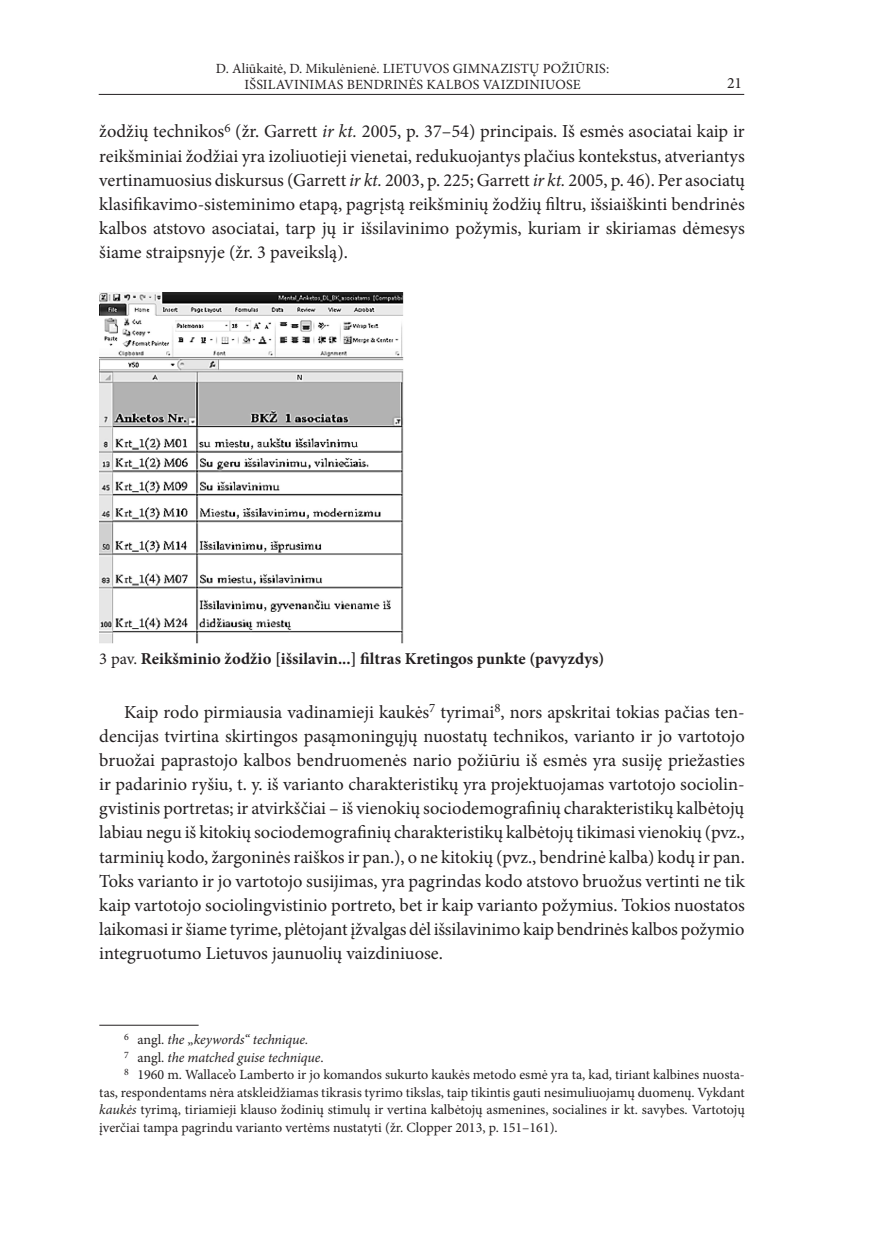
<style>
.page{position:relative;width:869px;height:1241px;background:#fff}
.page>*{position:absolute;margin:0;border:0;box-sizing:border-box;transform-origin:0 0}
.t1{font:18.38px/24.2px "Minion Pro";color:#231f20;text-align:justify}
.lenteles-pav{font:700 16.62px "Minion Pro";color:#231f20}
.t2{font:15.75px "Minion Pro";color:#231f20}
.isnasa{font:14px/17.5px "Minion Pro";letter-spacing:.005em;color:#231f20;text-align:center}
.isnasa-2{font:italic 14px "Minion Pro";letter-spacing:-.01em;color:#231f20}
.s1{font-style:italic}
.s2{font-weight:400}
.s3{font-style:normal}
</style>
<div class="page">
<hr style="left:99px;top:94px;width:644px;height:1px;background:#231f20">
<img style="left:99px;top:293px;width:304px;height:351px">
<hr style="left:99px;top:1024px;width:99px;height:1px;background:#231f20">
<p class="isnasa" style="left:216px;top:61px;width:394px;line-height:15.8px">D. Aliūkaitė, D. Mikulėnienė. LIETUVOS GIMNAZISTŲ POŽIŪRIS:<br>IŠSILAVINIMAS BENDRINĖS KALBOS VAIZDINIUOSE</p>
<p class="t1" style="left:99px;top:120px;width:646px">žodžių technikos<sup>6</sup> (žr. Garrett <span class="s1">ir kt.</span> 2005, p. 37–54) principais. Iš esmės asociatai kaip ir reikšminiai žodžiai yra izoliuotieji vienetai, redukuojantys plačius kontekstus, atveriantys vertinamuosius diskursus (Garrett <span class="s1">ir kt.</span> 2003, p. 225; Garrett <span class="s1">ir kt.</span> 2005, p. 46). Per asociatų klasifikavimo-sisteminimo etapą, pagrįstą reikšminių žodžių filtru, išsiaiškinti bendrinės kalbos atstovo asociatai, tarp jų ir išsilavinimo požymis, kuriam ir skiriamas dėmesys šiame straipsnyje (žr. 3 paveikslą).</p>
<p class="t2" style="left:726px;top:73px;width:17px">21</p>
<p class="lenteles-pav" style="left:99px;top:647px;width:506px"><span class="s2">3 pav.</span> Reikšminio žodžio [išsilavin...] filtras Kretingos punkte (pavyzdys)</p>
<p class="t1" style="left:99px;top:699px;width:646px;text-indent:25px">Kaip rodo pirmiausia vadinamieji kaukės<sup>7</sup> tyrimai<sup>8</sup>, nors apskritai tokias pačias ten&shy;dencijas tvirtina skirtingos pasąmoningųjų nuostatų technikos, varianto ir jo vartotojo bruožai paprastojo kalbos bendruomenės nario požiūriu iš esmės yra susiję priežasties ir padarinio ryšiu, t. y. iš varianto charakteristikų yra projektuojamas vartotojo sociolin&shy;gvistinis portretas; ir atvirkščiai – iš vienokių sociodemografinių charakteristikų kalbėtojų labiau negu iš kitokių sociodemografinių charakteristikų kalbėtojų tikimasi vienokių (pvz., tarminių kodo, žargoninės raiškos ir pan.), o ne kitokių (pvz., bendrinė kalba) kodų ir pan.<br>Toks varianto ir jo vartotojo susijimas, yra pagrindas kodo atstovo bruožus vertinti ne tik kaip vartotojo sociolingvistinio portreto, bet ir kaip varianto požymius. Tokios nuostatos laikomasi ir šiame tyrime, plėtojant įžvalgas dėl išsilavinimo kaip bendrinės kalbos požymio integruotumo Lietuvos jaunuolių vaizdiniuose.</p>
<p class="isnasa-2" style="left:124px;top:1029px;width:186px"><sup>6</sup> <span class="s3">angl.</span> the <span class="s3">„</span>keywords“ technique.</p>
<p class="isnasa-2" style="left:124px;top:1047px;width:201px"><sup>7</sup> <span class="s3">angl.</span> the matched guise technique<span class="s3">.</span></p>
<p class="isnasa" style="left:99px;top:1065px;width:646px;text-align:justify;text-indent:25px"><sup>8</sup> 1960 m. Wallace’o Lamberto ir jo komandos sukurto kaukės metodo esmė yra ta, kad, tiriant kalbines nuosta&shy;tas, respondentams nėra atskleidžiamas tikrasis tyrimo tikslas, taip tikintis gauti nesimuliuojamų duomenų. Vykdant <span class="s1">kaukės</span> tyrimą, tiriamieji klauso žodinių stimulų ir vertina kalbėtojų asmenines, socialines ir kt. savybes. Vartotojų įverčiai tampa pagrindu varianto vertėms nustatyti (žr. Clopper 2013, p. 151–161).</p>
</div>
